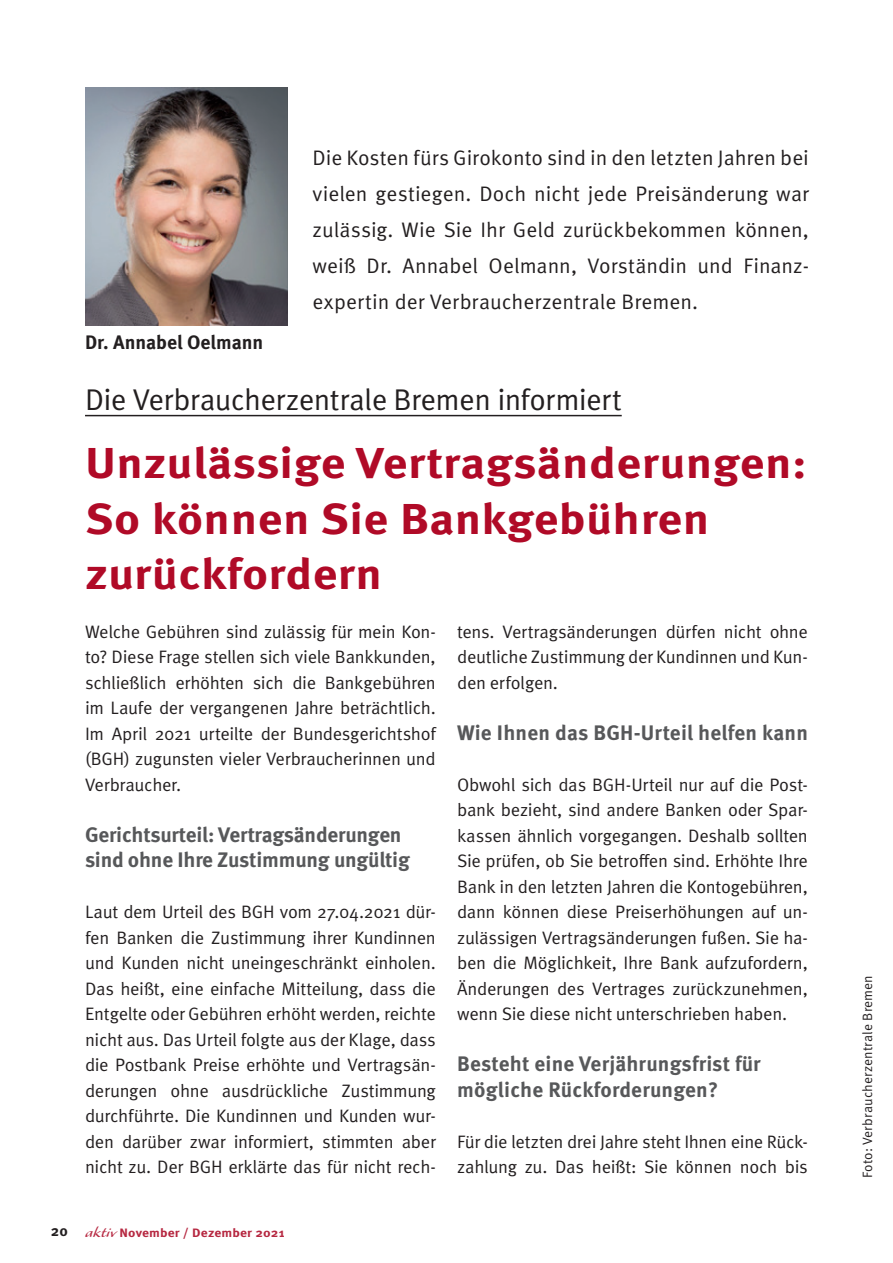
<style>
.page{position:relative;width:893px;height:1263px;background:#fff}
.page>*{position:absolute;margin:0;border:0;box-sizing:border-box;transform-origin:0 0}
.Fließtext{font:700 43.2px/55.5px "Meta Pro";letter-spacing:.01em;color:#b00a27;scale:1.11 1}
.Text_Buchtipps_Teleg{font:30px "Meta Pro Norm";letter-spacing:-.02em;color:#231f20}
.Vorlauftext{font:21px/36px "Meta Pro Norm";color:#231f20;text-align:justify}
.Fließtext-2{font:700 21px/25.5px "Meta Pro";color:#57585a}
.Text_Buchtipps_Teleg-2{font:700 19.5px "Meta Pro";letter-spacing:-.005em;color:#231f20}
.Fließtext-3{font:18px/25.5px "Meta Pro Norm";letter-spacing:-.02em;color:#231f20;text-align:justify}
.Fließtext-4{font:13.5px "Meta Pro Norm";letter-spacing:.005em;color:#231f20}
.t1{font:700 12.15px "Meta Pro";letter-spacing:.01em;color:#b62841;scale:1.11 1}
.s1{font-size:15px;color:#231f20}
.s2{font-family:"Alexa Std";font-weight:400;font-size:16.2px}
</style>
<div class="page">
<hr style="left:85px;top:415px;width:537px;height:1px;background:#231f20">
<img style="left:85px;top:87px;width:202px;height:238px">
<p class="Text_Buchtipps_Teleg-2" style="left:85px;top:327px;width:180px">Dr. Annabel Oelmann</p>
<p class="Vorlauftext" style="left:313px;top:138px;width:498px">Die Kosten fürs Girokonto sind in den letzten Jahren bei vielen gestiegen. Doch nicht jede Preisänderung war zulässig. Wie Sie Ihr Geld zurückbekommen können, weiß Dr. Annabel Oelmann, Vorständin und Finanz&shy;expertin der Verbraucherzentrale Bremen.</p>
<p class="Text_Buchtipps_Teleg" style="left:85px;top:376px;width:538px">Die Verbraucherzentrale Bremen informiert</p>
<p class="Fließtext" style="left:85px;top:433px;width:652px">Unzulässige Vertragsänderungen:</p>
<p class="Fließtext" style="left:85px;top:488px;width:564px">So können Sie Bankgebühren zurückfordern</p>
<p class="Fließtext-3" style="left:457px;top:617px;width:352px">tens. Vertragsänderungen dürfen nicht ohne deutliche Zustimmung der Kundinnen und Kun&shy;den erfolgen.</p>
<p class="Fließtext-2" style="left:457px;top:718px;width:352px">Wie Ihnen das BGH-Urteil helfen kann</p>
<p class="Fließtext-3" style="left:457px;top:770px;width:352px">Obwohl sich das BGH-Urteil nur auf die Post&shy;bank bezieht, sind andere Banken oder Spar&shy;kassen ähnlich vorgegangen. Deshalb sollten Sie prüfen, ob Sie betroffen sind. Erhöhte Ihre Bank in den letzten Jahren die Kontogebühren, dann können diese Preiserhöhungen auf un&shy;zulässigen Vertragsänderungen fußen. Sie ha&shy;ben die Möglichkeit, Ihre Bank aufzufordern, Änderungen des Vertrages zurückzunehmen, wenn Sie diese nicht unterschrieben haben.</p>
<p class="Fließtext-2" style="left:457px;top:1050px;width:305px">Besteht eine Verjährungsfrist für mögliche Rückforderungen?</p>
<p class="Fließtext-3" style="left:457px;top:1127px;width:352px">Für die letzten drei Jahre steht Ihnen eine Rück&shy;zahlung zu. Das heißt: Sie können noch bis</p>
<p class="Fließtext-3" style="left:85px;top:617px;width:352px">Welche Gebühren sind zulässig für mein Kon&shy;to? Diese Frage stellen sich viele Bankkunden, schließlich erhöhten sich die Bankgebühren im Laufe der vergangenen Jahre beträchtlich.<br>Im April 2021 urteilte der Bundesgerichtshof (BGH) zugunsten vieler Verbraucherinnen und Verbraucher.</p>
<p class="Fließtext-2" style="left:85px;top:820px;width:326px">Gerichtsurteil: Vertragsänderungen sind ohne Ihre Zustimmung ungültig</p>
<p class="Fließtext-3" style="left:85px;top:898px;width:352px">Laut dem Urteil des BGH vom 27.04.2021 dür&shy;fen Banken die Zustimmung ihrer Kundinnen und Kunden nicht uneingeschränkt einholen.<br>Das heißt, eine einfache Mitteilung, dass die Entgelte oder Gebühren erhöht werden, reichte nicht aus. Das Urteil folgte aus der Klage, dass die Postbank Preise erhöhte und Vertragsän&shy;derungen ohne ausdrückliche Zustimmung durchführte. Die Kundinnen und Kunden wur&shy;den darüber zwar informiert, stimmten aber nicht zu. Der BGH erklärte das für nicht rech-</p>
<p class="t1" style="left:51px;top:1223px;width:212px"><span class="s1">20</span> <span class="s2">aktiv</span> November / Dezember 2021</p>
<p class="Fließtext-4" style="left:857px;top:1178px;width:204px;rotate:-90deg">Foto: Verbraucherzentrale Bremen</p>
</div>
